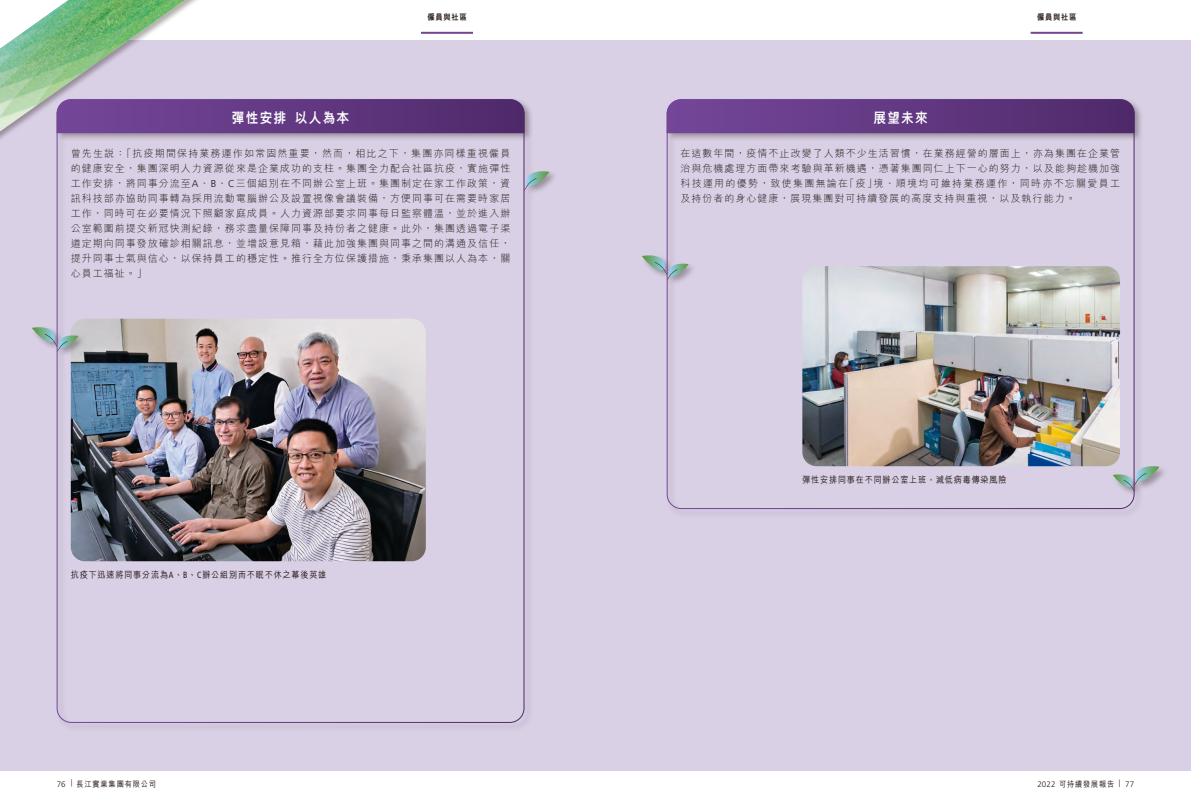
<style>
.page{position:relative;width:1191px;height:808px;background:#fff}
.page>*{position:absolute;margin:0;border:0;box-sizing:border-box;transform-origin:0 0}
.t1{font:800 14px "M Hei HK";letter-spacing:.1em;color:#fff;scale:.9 1}
.t2{font:300 10px/15px "M Hei HK";letter-spacing:.1em;color:#231916;text-align:justify}
.t3{font:500 9px "M Hei HK";letter-spacing:.1em;color:#231916;scale:.9 1}
.t4{font:500 8px "M Hei HK";letter-spacing:.115em;color:#231916;scale:.9 1}
.t5{font:800 8px "M Hei HK";letter-spacing:.115em;color:#231916;scale:.9 1}
.s1{font-family:"Frutiger LT Std"}
.s2{font-family:"Frutiger LT Std";font-weight:400;font-stretch:condensed}
.s3{font-family:"Frutiger LT Std";font-weight:300}
</style>
<div class="page">
<hr style="left:421px;top:32px;width:52px;height:2px;background:#734698">
<hr style="left:1030px;top:32px;width:52px;height:2px;background:#734698">
<div style="left:0;top:40px;width:1191px;height:731px;background:#dad0e6"></div>
<img style="left:0;top:0;width:185px;height:131px">
<div style="left:31px;top:98px;width:527px;height:634px;background:#231916;opacity:.35"></div>
<svg style="left:32px;top:327px;width:47px;height:25px"></svg>
<svg style="left:524px;top:171px;width:25px;height:20px"></svg>
<svg style="left:57px;top:99px;width:467px;height:34px;background:#623982"></svg>
<div style="left:641px;top:98px;width:527px;height:420px;background:#231916;opacity:.35"></div>
<svg style="left:1112px;top:466px;width:47px;height:25px"></svg>
<svg style="left:642px;top:255px;width:46px;height:25px"></svg>
<svg style="left:666px;top:99px;width:468px;height:34px;background:#623983"></svg>
<h1 class="t1" style="left:232px;top:111px;width:132px">彈性安排 以人為本</h1>
<p class="t5" style="left:427px;top:13px;width:45px">僱員與社區</p>
<p class="t5" style="left:1037px;top:13px;width:45px">僱員與社區</p>
<h1 class="t1" style="left:873px;top:111px;width:62px">展望未來</h1>
<p class="t2" style="left:71px;top:145px;width:441px">曾先生說：「抗疫期間保持業務運作如常固然重要，然而，相比之下，集團亦同樣重視僱員的健康安全，集團深明人力資源從來是企業成功的支柱。集團全力配合社區抗疫，實施彈性工作安排，將同事分流至<span class="s1">A</span>、<span class="s1">B</span>、<span class="s1">C</span>三個組別在不同辦公室上班。集團制定在家工作政策，資訊科技部亦協助同事轉為採用流動電腦辦公及設置視像會議裝備，方便同事可在需要時家居工作，同時可在必要情況下照顧家庭成員。人力資源部要求同事每日監察體溫，並於進入辦公室範圍前提交新冠快測紀錄，務求盡量保障同事及持份者之健康。此外，集團透過電子渠道定期向同事發放確診相關訊息，並增設意見箱，藉此加強集團與同事之間的溝通及信任，提升同事士氣與信心，以保持員工的穩定性。推行全方位保護措施，秉承集團以人為本，關心員工福祉。」</p>
<p class="t3" style="left:71px;top:568px;width:285px">抗疫下迅速將同事分流為<span class="s2">A</span>、<span class="s2">B</span>、<span class="s2">C</span>辦公組別而不眠不休之幕後英雄</p>
<p class="t2" style="left:680px;top:145px;width:441px">在這數年間，疫情不止改變了人類不少生活習慣，在業務經營的層面上，亦為集團在企業管治與危機處理方面帶來考驗與革新機遇，憑著集團同仁上下一心的努力，以及能夠趁機加強科技運用的優勢，致使集團無論在「疫」境、順境均可維持業務運作，同時亦不忘關愛員工及持份者的身心健康，展現集團對可持續發展的高度支持與重視，以及執行能力。</p>
<p class="t3" style="left:802px;top:473px;width:228px">彈性安排同事在不同辦公室上班，減低病毒傳染風險</p>
<p class="t4" style="left:57px;top:778px;width:112px"><span class="s3">76</span> 長江實業集團有限公司</p>
<p class="t4" style="left:1037px;top:778px;width:109px"><span class="s3">2022</span> 可持續發展報告 <span class="s3">77</span></p>
</div>
